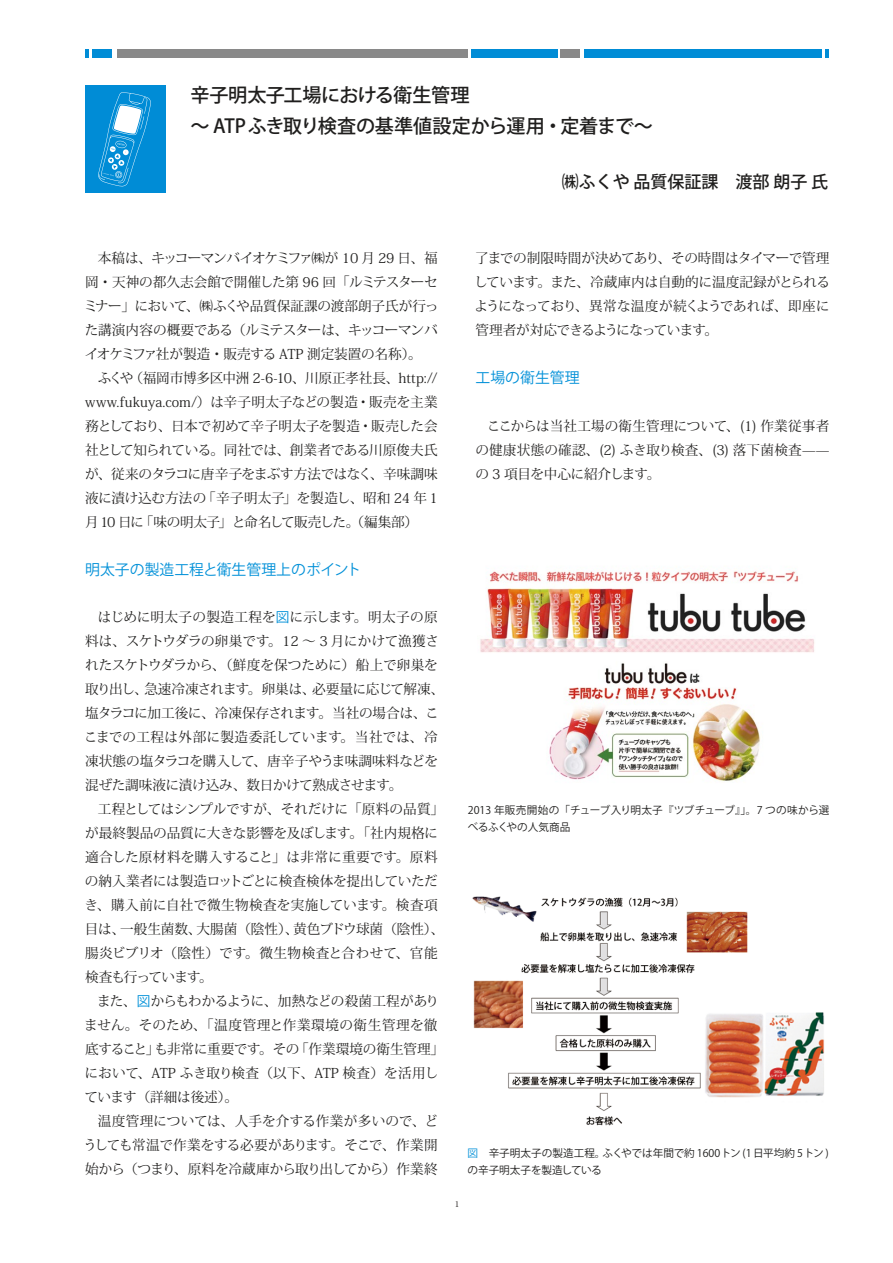
<style>
.page{position:relative;width:893px;height:1263px;background:#fff}
.page>*{position:absolute;margin:0;border:0;box-sizing:border-box;transform-origin:0 0}
.t1{font:500 19.2px/30.8px "Koz Go Pro";letter-spacing:-.02em;color:#1f1e1d}
.t2{font:500 16.95px "Koz Go Pro";color:#1f1e1d}
.t3{font:14.85px "Koz Go Pro";color:#0090d8}
.t4{font:13.65px/24px "Koz Min Pro";letter-spacing:-.01em;color:#1f1e1d;text-align:justify}
.t5{font:10.65px/17px "Koz Go Pro";color:#1f1e1d}
.t6{font:9.6px "Arno Pro";color:#3e3a39}
.s1{font-family:"Koz Go Pro";color:#0090d8}
.s2{color:#0090d8}
</style>
<div class="page">
<div style="left:117px;top:49px;width:351px;height:8px;background:#898989"></div>
<div style="left:561px;top:49px;width:19px;height:8px;background:#898989"></div>
<div style="left:472px;top:49px;width:86px;height:8px;background:#008cd6"></div>
<div style="left:93px;top:49px;width:19px;height:8px;background:#008cd6"></div>
<div style="left:584px;top:49px;width:237px;height:8px;background:#008cd6"></div>
<svg style="left:85px;top:49px;width:4px;height:8px"></svg>
<svg style="left:825px;top:49px;width:4px;height:8px"></svg>
<div style="left:85px;top:85px;width:81px;height:108px;background:#008cd6"></div>
<svg style="left:98px;top:92px;width:53px;height:94px"></svg>
<img style="left:472px;top:896px;width:353px;height:230px">
<img style="left:480px;top:570px;width:334px;height:211px">
<h1 class="t1" style="left:190px;top:81px;width:464px">辛子明太子工場における衛生管理<br>〜 ATPふき取り検査の基準値設定から運用・定着まで〜</h1>
<p class="t2" style="left:562px;top:171px;width:268px">㈱ふくや 品質保証課　渡部 朗子 氏</p>
<p class="t4" style="left:84px;top:245px;width:356px;text-indent:14px">本稿は、キッコーマンバイオケミファ㈱が 10 月 29 日、福岡・天神の都久志会館で開催した第 96 回「ルミテスターセミナー」において、㈱ふくや品質保証課の渡部朗子氏が行った講演内容の概要である（ルミテスターは、キッコーマンバイオケミファ社が製造・販売する ATP 測定装置の名称）。</p>
<p class="t4" style="left:85px;top:365px;width:354px;text-indent:13px">ふくや（福岡市博多区中洲 2-6-10、川原正孝社長、http:// www.fukuya.com/）は辛子明太子などの製造・販売を主業務としており、日本で初めて辛子明太子を製造・販売した会社として知られている。同社では、創業者である川原俊夫氏が、従来のタラコに唐辛子をまぶす方法ではなく、辛味調味液に漬け込む方法の「辛子明太子」を製造し、昭和 24 年 1月10 日に「味の明太子」と命名して販売した。（編集部）</p>
<p class="t3" style="left:85px;top:560px;width:278px">明太子の製造工程と衛生管理上のポイント</p>
<p class="t4" style="left:84px;top:605px;width:361px;text-align:left;text-indent:14px">はじめに明太子の製造工程を<span class="s1">図</span>に示します。明太子の原料は、スケトウダラの卵巣です。12 〜 3 月にかけて漁獲されたスケトウダラから、（鮮度を保つために）船上で卵巣を取り出し、急速冷凍されます。卵巣は、必要量に応じて解凍、塩タラコに加工後に、冷凍保存されます。当社の場合は、ここまでの工程は外部に製造委託しています。当社では、冷凍状態の塩タラコを購入して、唐辛子やうま味調味料などを混ぜた調味液に漬け込み、数日かけて熟成させます。</p>
<p class="t4" style="left:85px;top:797px;width:361px;text-align:left;text-indent:13px">工程としてはシンプルですが、それだけに「原料の品質」が最終製品の品質に大きな影響を及ぼします。「社内規格に適合した原材料を購入すること」は非常に重要です。原料の納入業者には製造ロットごとに検査検体を提出していただき、購入前に自社で微生物検査を実施しています。検査項目は、一般生菌数、大腸菌（陰性）、黄色ブドウ球菌（陰性）、腸炎ビブリオ（陰性）です。微生物検査と合わせて、官能検査も行っています。</p>
<p class="t4" style="left:84px;top:988px;width:361px;text-align:left;text-indent:13px">また、<span class="s1">図</span>からもわかるように、加熱などの殺菌工程がありません。そのため、「温度管理と作業環境の衛生管理を徹底すること」も非常に重要です。その「作業環境の衛生管理」において、ATP ふき取り検査（以下、ATP 検査）を活用しています（詳細は後述）。</p>
<p class="t4" style="left:84px;top:1108px;width:356px;text-indent:14px">温度管理については、人手を介する作業が多いので、どうしても常温で作業をする必要があります。そこで、作業開始から（つまり、原料を冷蔵庫から取り出してから）作業終</p>
<p class="t4" style="left:474px;top:245px;width:357px">了までの制限時間が決めてあり、その時間はタイマーで管理しています。また、冷蔵庫内は自動的に温度記録がとられるようになっており、異常な温度が続くようであれば、即座に管理者が対応できるようになっています。</p>
<p class="t3" style="left:475px;top:368px;width:106px">工場の衛生管理</p>
<p class="t4" style="left:475px;top:413px;width:355px;text-indent:12px">ここからは当社工場の衛生管理について、(1) 作業従事者の健康状態の確認、(2) ふき取り検査、(3) 落下菌検査——の 3 項目を中心に紹介します。</p>
<p class="t5" style="left:468px;top:802px;width:363px">2013 年販売開始の「チューブ入り明太子『ツブチューブ』」。7 つの味から選べるふくやの人気商品</p>
<p class="t5" style="left:467px;top:1145px;width:363px"><span class="s2">図</span>　辛子明太子の製造工程。ふくやでは年間で約 1600トン (1 日平均約 5 トン )の辛子明太子を製造している</p>
<p class="t6" style="left:455px;top:1198px;width:6px">1</p>
</div>
